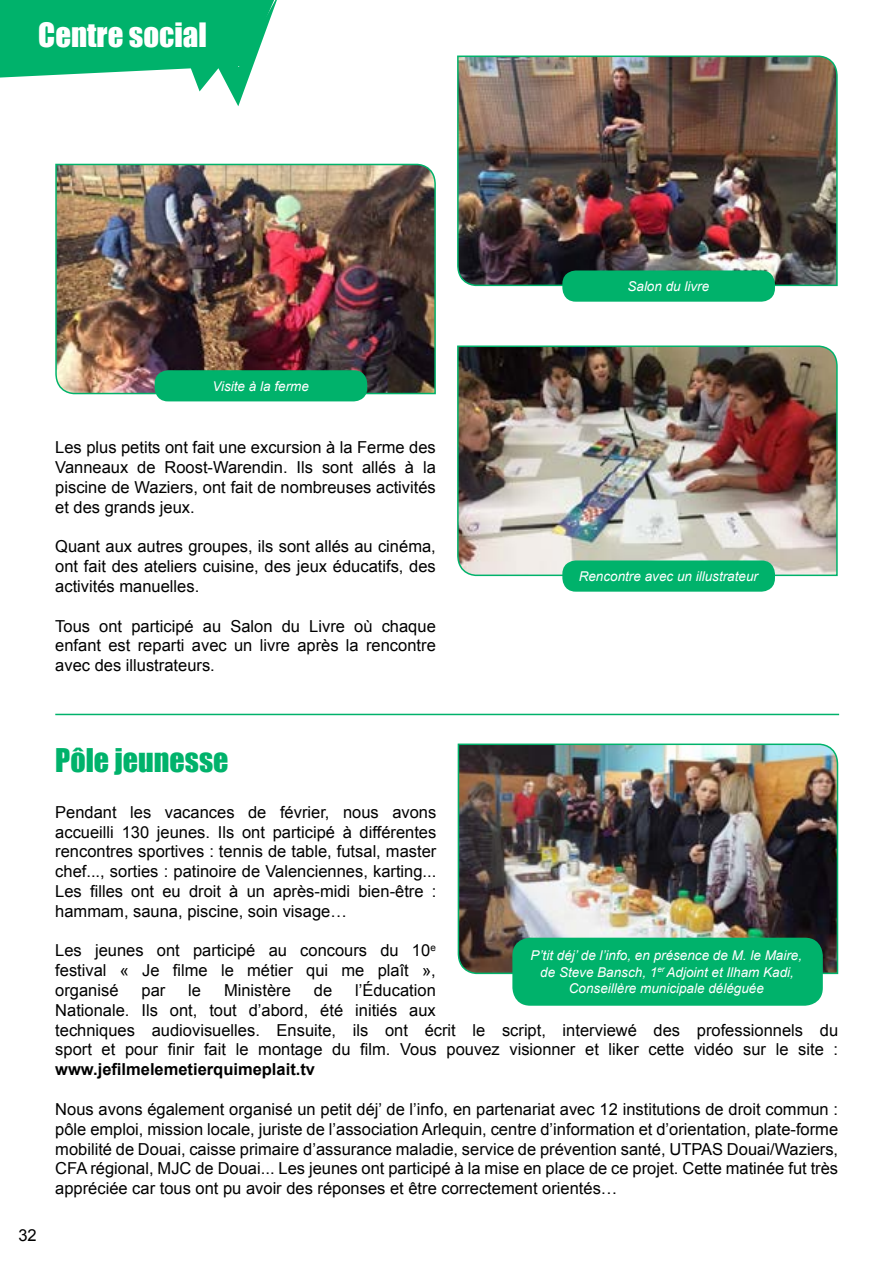
<style>
.page{position:relative;width:893px;height:1263px;background:#fff}
.page>*{position:absolute;margin:0;border:0;box-sizing:border-box;transform-origin:0 0}
.t1{font:30.75px "Impact";color:#fff}
.t2{font:30px "Impact";color:#00b26b}
.t3{font:16.5px/19.8px "Arial";color:#000;text-align:justify}
.t4{font:700 16.5px "Arial";color:#000}
.t5{font:italic 13.5px/16.2px "Arial";color:#fff;text-align:center}
</style>
<div class="page">
<svg style="left:0;top:0;width:277px;height:106px"></svg>
<img style="left:457px;top:55px;width:381px;height:232px">
<img style="left:457px;top:345px;width:381px;height:232px">
<img style="left:55px;top:163px;width:381px;height:232px">
<div style="left:562px;top:270px;width:213px;height:32px;background:#00b26b;border-radius:13px"></div>
<div style="left:562px;top:560px;width:213px;height:32px;background:#00b26b;border-radius:13px"></div>
<div style="left:155px;top:370px;width:212px;height:31px;background:#00b26b;border-radius:13px"></div>
<img style="left:457px;top:743px;width:382px;height:232px">
<div style="left:512px;top:938px;width:311px;height:68px;background:#00b26b;border-radius:18px"></div>
<hr style="left:55px;top:714px;width:784px;height:1px;background:#00b26b">
<h1 class="t1" style="left:38px;top:11px;width:170px">Centre social</h1>
<p class="t5" style="left:212px;top:378px;width:98px">Visite à la ferme</p>
<p class="t3" style="left:55px;top:438px;width:382px">Les plus petits ont fait une excursion à la Ferme des Vanneaux de Roost-Warendin. Ils sont allés à la piscine de Waziers, ont fait de nombreuses activités et des grands jeux.</p>
<p class="t3" style="left:55px;top:537px;width:382px">Quant aux autres groupes, ils sont allés au cinéma, ont fait des ateliers cuisine, des jeux éducatifs, des activités manuelles.</p>
<p class="t3" style="left:55px;top:616px;width:382px">Tous ont participé au Salon du Livre où chaque enfant est reparti avec un livre après la rencontre avec des illustrateurs.</p>
<p class="t5" style="left:627px;top:278px;width:83px">Salon du livre</p>
<p class="t5" style="left:579px;top:568px;width:181px">Rencontre avec un illustrateur</p>
<p class="t3" style="left:18px;top:1225px;width:20px">32</p>
<h2 class="t2" style="left:55px;top:737px;width:175px">Pôle jeunesse</h2>
<p class="t3" style="left:55px;top:802px;width:383px">Pendant les vacances de février, nous avons accueilli 130 jeunes. Ils ont participé à différentes rencontres sportives : tennis de table, futsal, master chef..., sorties : patinoire de Valenciennes, karting...<br>Les filles ont eu droit à un après-midi bien-être : hammam, sauna, piscine, soin visage…</p>
<p class="t3" style="left:55px;top:941px;width:382px">Les jeunes ont participé au concours du 10<sup>e </sup>festival « Je filme le métier qui me plaît », organisé</p>
<p class="t5" style="left:531px;top:948px;width:273px">P’tit déj’ de l’info, en présence de M. le Maire, de Steve Bansch, 1<sup>er</sup> Adjoint et Ilham Kadi,<br>Conseillère municipale déléguée</p>
<p class="t3" style="left:55px;top:980px;width:784px;text-align:left;text-indent:300px">l’Éducation<br>Nationale. Ils ont, tout d’abord, été initiés aux<br>techniques audiovisuelles. Ensuite, ils ont écrit le script, interviewé des professionnels du sport et pour finir fait le montage du film. Vous pouvez visionner et liker cette vidéo sur le site :</p>
<p class="t4" style="left:55px;top:1058px;width:261px">www.jefilmelemetierquimeplait.tv</p>
<p class="t3" style="left:55px;top:1099px;width:784px">Nous avons également organisé un petit déj’ de l’info, en partenariat avec 12 institutions de droit commun : pôle emploi, mission locale, juriste de l’association Arlequin, centre d’information et d’orientation, plate-forme mobilité de Douai, caisse primaire d’assurance maladie, service de prévention santé, UTPAS Douai/Waziers, CFA régional, MJC de Douai... Les jeunes ont participé à la mise en place de ce projet. Cette matinée fut très appréciée car tous ont pu avoir des réponses et être correctement orientés…</p>
<p class="t3" style="left:141px;top:980px;width:25px">par</p>
<p class="t3" style="left:188px;top:980px;width:14px">le</p>
<p class="t3" style="left:224px;top:980px;width:68px">Ministère</p>
<p class="t3" style="left:314px;top:980px;width:20px">de</p>
</div>
